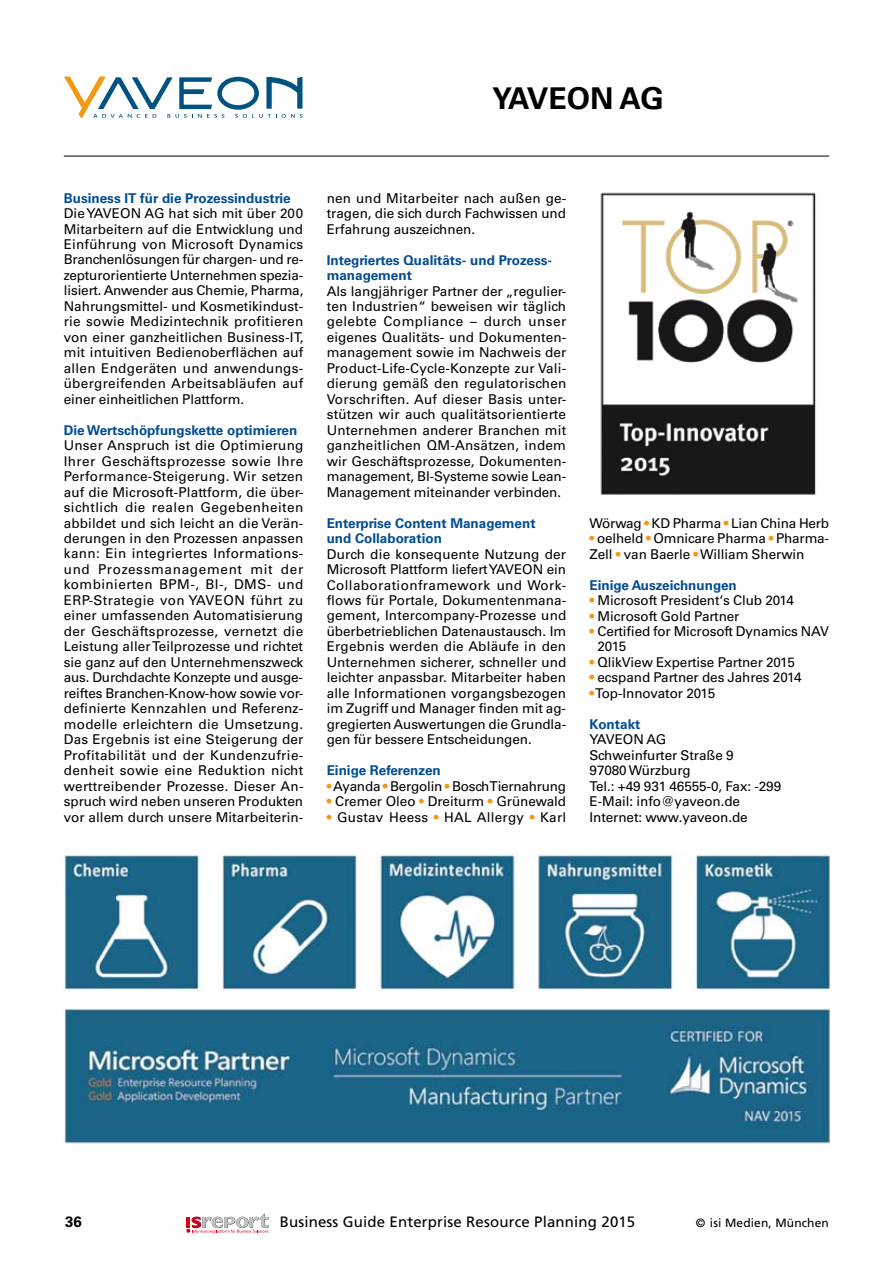
<style>
.page{position:relative;width:893px;height:1263px;background:#fff}
.page>*{position:absolute;margin:0;border:0;box-sizing:border-box;transform-origin:0 0}
.t1{font:700 30px "Univers LT";letter-spacing:-.01em;color:#000}
.t2{font:15px "Frutiger";letter-spacing:.01em;color:#000}
.t3{font:700 15px "Univers LT";color:#000}
.t4{font:13.5px/15.5px "Univers LT";letter-spacing:-.005em;color:#000;text-align:justify}
.t5{font:700 13.5px/15.5px "Univers LT";color:#004c93}
.t6{font:13.5px "Univers LT";letter-spacing:.02em;color:#000}
.t7{font:12px "Frutiger";letter-spacing:.01em;color:#000}
.s1{color:#f39911}
</style>
<div class="page">
<hr style="left:64px;top:156px;width:765px;height:1px;background:#000">
<svg style="left:186px;top:1213px;width:82px;height:20px"></svg>
<svg style="left:65px;top:77px;width:238px;height:41px"></svg>
<img style="left:64px;top:853px;width:765px;height:291px">
<img style="left:600px;top:192px;width:216px;height:303px">
<h1 class="t1" style="left:492px;top:81px;width:173px">YAVEON AG</h1>
<p class="t5" style="left:64px;top:190px;width:228px">Business IT für die Prozessindustrie</p>
<p class="t4" style="left:64px;top:206px;width:241px">Die YAVEON AG hat sich mit über 200<br>Mitarbeitern auf die Entwicklung und Einführung von Microsoft Dynamics Branchenlösungen für chargen- und re&shy;zepturorientierte Unternehmen spezia&shy;lisiert. Anwender aus Chemie, Pharma, Nahrungsmittel- und Kosmetikindust&shy;rie sowie Medizintechnik profitieren von einer ganzheitlichen Business-IT, mit intuitiven Bedienoberflächen auf allen Endgeräten und anwendungs&shy;übergreifenden Arbeitsabläufen auf einer einheitlichen Plattform.</p>
<p class="t5" style="left:64px;top:422px;width:235px">Die Wertschöpfungskette optimieren</p>
<p class="t4" style="left:64px;top:438px;width:241px">Unser Anspruch ist die Optimierung Ihrer Geschäftsprozesse sowie Ihre Performance-Steigerung. Wir setzen auf die Microsoft-Plattform, die über&shy;sichtlich die realen Gegebenheiten abbildet und sich leicht an die Verän&shy;derungen in den Prozessen anpassen kann: Ein integriertes Informations&shy;und Prozessmanagement mit der kombinierten BPM-, BI-, DMS- und ERP-Strategie von YAVEON führt zu einer umfassenden Automatisierung der Geschäftsprozesse, vernetzt die Leistung aller Teilprozesse und richtet sie ganz auf den Unternehmenszweck aus. Durchdachte Konzepte und ausge&shy;reiftes Branchen-Know-how sowie vor&shy;definierte Kennzahlen und Referenz&shy;modelle erleichtern die Umsetzung.<br>Das Ergebnis ist eine Steigerung der Profitabilität und der Kundenzufrie&shy;denheit sowie eine Reduktion nicht werttreibender Prozesse. Dieser An&shy;spruch wird neben unseren Produkten vor allem durch unsere Mitarbeiterin-</p>
<p class="t4" style="left:327px;top:190px;width:241px">nen und Mitarbeiter nach außen ge&shy;tragen, die sich durch Fachwissen und Erfahrung auszeichnen.</p>
<p class="t5" style="left:327px;top:252px;width:227px">Integriertes Qualitäts- und Prozess&shy;management</p>
<p class="t4" style="left:327px;top:283px;width:241px">Als langjähriger Partner der „regulier&shy;ten Industrien“ beweisen wir täglich gelebte Compliance – durch unser eigenes Qualitäts- und Dokumenten&shy;management sowie im Nachweis der Product-Life-Cycle-Konzepte zur Vali&shy;dierung gemäß den regulatorischen Vorschriften. Auf dieser Basis unter&shy;stützen wir auch qualitätsorientierte Unternehmen anderer Branchen mit ganzheitlichen QM-Ansätzen, indem wir Geschäftsprozesse, Dokumenten&shy;management, BI-Systeme sowie Lean-Management miteinander verbinden.</p>
<p class="t5" style="left:327px;top:515px;width:210px">Enterprise Content Management und Collaboration</p>
<p class="t4" style="left:327px;top:546px;width:241px">Durch die konsequente Nutzung der Microsoft Plattform liefert YAVEON ein Collaborationframework und Work&shy;flows für Portale, Dokumentenmana&shy;gement, Intercompany-Prozesse und überbetrieblichen Datenaustausch. Im Ergebnis werden die Abläufe in den Unternehmen sicherer, schneller und leichter anpassbar. Mitarbeiter haben alle Informationen vorgangsbezogen im Zugriff und Manager finden mit ag&shy;gregierten Auswertungen die Grundla&shy;gen für bessere Entscheidungen.</p>
<p class="t5" style="left:327px;top:763px;width:116px">Einige Referenzen</p>
<p class="t4" style="left:327px;top:778px;width:241px"><span class="s1">•</span> Ayanda <span class="s1">•</span> Bergolin <span class="s1">•</span> Bosch Tiernahrung</p>
<p class="t4" style="left:327px;top:794px;width:241px"><span class="s1">•</span> Cremer Oleo <span class="s1">•</span> Dreiturm <span class="s1">•</span> Grünewald</p>
<p class="t6" style="left:327px;top:809px;width:241px"><span class="s1">•</span> Gustav Heess <span class="s1">•</span> HAL Allergy <span class="s1">•</span> Karl</p>
<p class="t4" style="left:590px;top:515px;width:241px">Wörwag <span class="s1">•</span> KD Pharma <span class="s1">•</span> Lian China Herb</p>
<p class="t4" style="left:590px;top:531px;width:241px"><span class="s1">•</span> oelheld <span class="s1">•</span> Omnicare Pharma <span class="s1">•</span> Pharma-<br>Zell <span class="s1">•</span> van Baerle <span class="s1">•</span> William Sherwin</p>
<p class="t5" style="left:590px;top:577px;width:149px">Einige Auszeichnungen</p>
<p class="t4" style="left:590px;top:593px;width:206px"><span class="s1">•</span> Microsoft President‘s Club 2014</p>
<p class="t4" style="left:590px;top:608px;width:151px"><span class="s1">•</span> Microsoft Gold Partner</p>
<p class="t4" style="left:598px;top:623px;width:233px;text-indent:-8px"><span class="s1">•</span> Certified for Microsoft Dynamics NAV<br>2015</p>
<p class="t4" style="left:590px;top:654px;width:207px"><span class="s1">•</span> QlikView Expertise Partner 2015</p>
<p class="t4" style="left:590px;top:670px;width:213px"><span class="s1">•</span> ecspand Partner des Jahres 2014</p>
<p class="t4" style="left:590px;top:685px;width:127px"><span class="s1">•</span>Top-Innovator 2015</p>
<p class="t5" style="left:590px;top:716px;width:52px">Kontakt</p>
<p class="t4" style="left:590px;top:732px;width:193px;text-align:left">YAVEON AG<br>Schweinfurter Straße 9<br>97080 Würzburg<br>Tel.: +49 931 46555-0, Fax: -299<br>E-Mail: info@yaveon.de<br>Internet: www.yaveon.de</p>
<p class="t2" style="left:280px;top:1213px;width:357px">Business Guide Enterprise Resource Planning 2015</p>
<p class="t3" style="left:65px;top:1213px;width:18px">36</p>
<p class="t7" style="left:696px;top:1216px;width:134px">© isi Medien, München</p>
</div>
